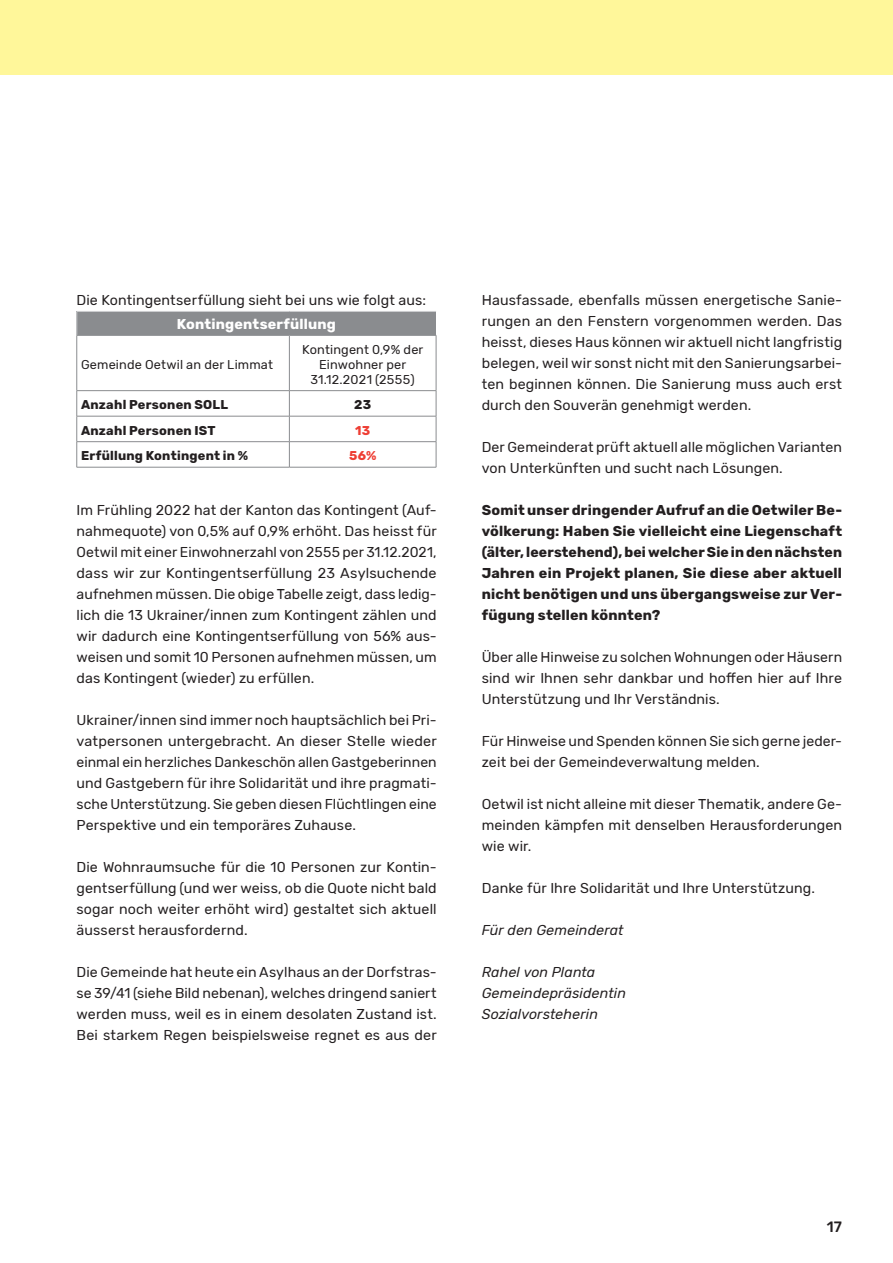
<style>
.page{position:relative;width:893px;height:1263px;background:#fff}
.page>*{position:absolute;margin:0;border:0;box-sizing:border-box;transform-origin:0 0}
.t1{font:500 15px "Rubik";color:#231f20}
.t2{font:14.25px/21px "Rubik";letter-spacing:.01em;color:#231f20;text-align:justify}
.t3{font:700 14.25px/21px "Rubik";letter-spacing:.015em;color:#231f20;text-align:justify}
.t4{font:italic 14.25px/21px "Rubik";letter-spacing:.01em;color:#231f20}
.t5{font:700 14.25px "Rubik";letter-spacing:.015em;color:#fff}
.t6{font:12.75px/15px "Rubik";letter-spacing:.015em;color:#231f20;text-align:center}
.t7{font:700 12.75px "Rubik";letter-spacing:.015em;color:#231f20}
.t8{font:700 12.75px "Rubik";color:#ee3e34}
</style>
<div class="page">
<div style="left:0;top:0;width:893px;height:74px;background:#fff79a"></div>
<div style="left:77px;top:311px;width:359px;height:24px;background:#8a8c8f"></div>
<hr style="left:77px;top:311px;width:212px;height:1px;background:#d1d2d4">
<svg style="left:77px;top:312px;width:1px;height:23px"></svg>
<hr style="left:289px;top:311px;width:147px;height:1px;background:#d1d2d4">
<hr style="left:77px;top:335px;width:212px;height:1px;background:#8a8c8f">
<hr style="left:77px;top:336px;width:1px;height:54px;background:#8a8c8f">
<hr style="left:77px;top:390px;width:212px;height:1px;background:#8a8c8f">
<hr style="left:289px;top:390px;width:147px;height:1px;background:#8a8c8f">
<hr style="left:77px;top:416px;width:212px;height:1px;background:#8a8c8f">
<hr style="left:289px;top:416px;width:147px;height:1px;background:#8a8c8f">
<hr style="left:77px;top:441px;width:212px;height:1px;background:#8a8c8f">
<svg style="left:77px;top:391px;width:1px;height:76px"></svg>
<hr style="left:289px;top:441px;width:147px;height:1px;background:#8a8c8f">
<hr style="left:77px;top:467px;width:212px;height:1px;background:#8a8c8f">
<hr style="left:289px;top:335px;width:147px;height:1px;background:#8a8c8f">
<hr style="left:289px;top:336px;width:1px;height:54px;background:#8a8c8f">
<hr style="left:436px;top:336px;width:1px;height:54px;background:#8a8c8f">
<svg style="left:289px;top:391px;width:1px;height:76px"></svg>
<svg style="left:436px;top:391px;width:1px;height:76px"></svg>
<hr style="left:289px;top:467px;width:147px;height:1px;background:#8a8c8f">
<p class="t2" style="left:77px;top:290px;width:351px">Die Kontingentserfüllung sieht bei uns wie folgt aus:</p>
<p class="t5" style="left:177px;top:316px;width:161px">Kontingentserfüllung</p>
<p class="t6" style="left:81px;top:357px;width:194px">Gemeinde Oetwil an der Limmat</p>
<p class="t6" style="left:302px;top:342px;width:123px">Kontingent 0,9% der<br>Einwohner per<br>31.12.2021 (2555)</p>
<p class="t7" style="left:81px;top:397px;width:149px">Anzahl Personen SOLL</p>
<p class="t7" style="left:354px;top:397px;width:19px">23</p>
<p class="t7" style="left:81px;top:423px;width:136px">Anzahl Personen IST</p>
<p class="t8" style="left:355px;top:423px;width:17px">13</p>
<p class="t7" style="left:81px;top:448px;width:168px">Erfüllung Kontingent in %</p>
<p class="t8" style="left:349px;top:448px;width:29px">56%</p>
<p class="t2" style="left:77px;top:500px;width:362px">Im Frühling 2022 hat der Kanton das Kontingent (Auf&shy;nahmequote) von 0,5% auf 0,9% erhöht. Das heisst für Oetwil mit einer Einwohnerzahl von 2555 per 31.12.2021, dass wir zur Kontingentserfüllung 23 Asylsuchende aufnehmen müssen. Die obige Tabelle zeigt, dass ledig&shy;lich die 13 Ukrainer/innen zum Kontingent zählen und wir dadurch eine Kontingentserfüllung von 56% aus&shy;weisen und somit 10 Personen aufnehmen müssen, um das Kontingent (wieder) zu erfüllen.</p>
<p class="t2" style="left:77px;top:710px;width:362px">Ukrainer/innen sind immer noch hauptsächlich bei Pri&shy;vatpersonen untergebracht. An dieser Stelle wieder einmal ein herzliches Dankeschön allen Gastgeberinnen und Gastgebern für ihre Solidarität und ihre pragmati&shy;sche Unterstützung. Sie geben diesen Flüchtlingen eine Perspektive und ein temporäres Zuhause.</p>
<p class="t2" style="left:77px;top:857px;width:362px">Die Wohnraumsuche für die 10 Personen zur Kontin&shy;gentserfüllung (und wer weiss, ob die Quote nicht bald sogar noch weiter erhöht wird) gestaltet sich aktuell äusserst herausfordernd.</p>
<p class="t2" style="left:77px;top:962px;width:362px">Die Gemeinde hat heute ein Asylhaus an der Dorfstras&shy;se 39/41 (siehe Bild nebenan), welches dringend saniert werden muss, weil es in einem desolaten Zustand ist.<br>Bei starkem Regen beispielsweise regnet es aus der</p>
<p class="t2" style="left:482px;top:290px;width:362px">Hausfassade, ebenfalls müssen energetische Sanie&shy;rungen an den Fenstern vorgenommen werden. Das heisst, dieses Haus können wir aktuell nicht langfristig belegen, weil wir sonst nicht mit den Sanierungsarbei&shy;ten beginnen können. Die Sanierung muss auch erst durch den Souverän genehmigt werden.</p>
<p class="t2" style="left:482px;top:437px;width:362px">Der Gemeinderat prüft aktuell alle möglichen Varianten von Unterkünften und sucht nach Lösungen.</p>
<p class="t3" style="left:482px;top:500px;width:362px">Somit unser dringender Aufruf an die Oetwiler Be&shy;völkerung: Haben Sie vielleicht eine Liegenschaft (älter, leerstehend), bei welcher Sie in den nächsten Jahren ein Projekt planen, Sie diese aber aktuell nicht benötigen und uns übergangsweise zur Ver&shy;fügung stellen könnten?</p>
<p class="t2" style="left:482px;top:647px;width:362px">Über alle Hinweise zu solchen Wohnungen oder Häusern sind wir Ihnen sehr dankbar und hoffen hier auf Ihre Unterstützung und Ihr Verständnis.</p>
<p class="t2" style="left:482px;top:731px;width:362px">Für Hinweise und Spenden können Sie sich gerne jeder&shy;zeit bei der Gemeindeverwaltung melden.</p>
<p class="t2" style="left:482px;top:794px;width:362px">Oetwil ist nicht alleine mit dieser Thematik, andere Ge&shy;meinden kämpfen mit denselben Herausforderungen wie wir.</p>
<p class="t2" style="left:482px;top:878px;width:335px">Danke für Ihre Solidarität und Ihre Unterstützung.</p>
<p class="t4" style="left:482px;top:920px;width:143px">Für den Gemeinderat</p>
<p class="t4" style="left:482px;top:962px;width:146px">Rahel von Planta<br>Gemeindepräsidentin<br>Sozialvorsteherin</p>
<p class="t1" style="left:827px;top:1218px;width:17px">17</p>
</div>
